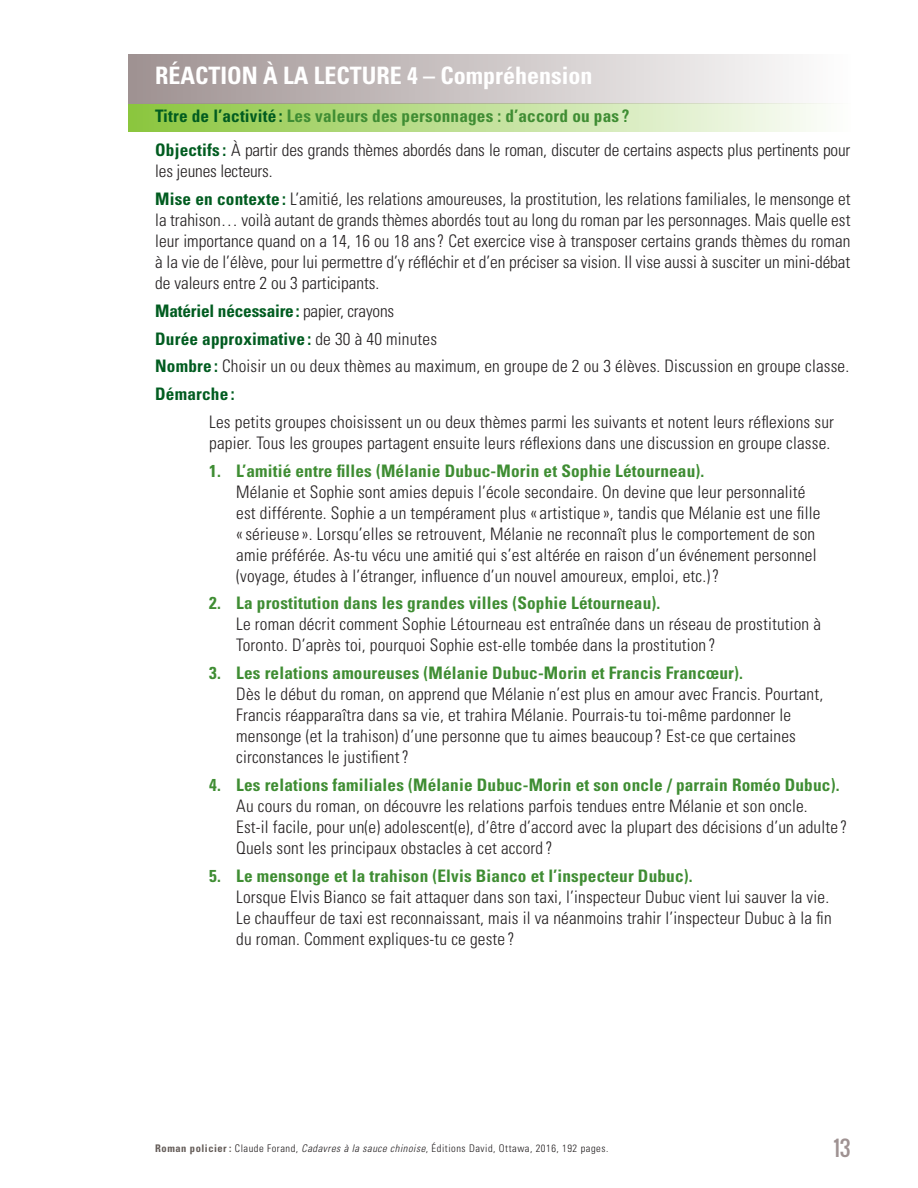
<style>
.page{position:relative;width:918px;height:1188px;background:#fff}
.page>*{position:absolute;margin:0;border:0;box-sizing:border-box;transform-origin:0 0}
.t1{font:700 condensed 24px "Univers";color:#fff}
.t2{font:21px "Oswald";color:#9f9292}
.t3{font:300 condensed 17.25px/21px "Univers";letter-spacing:.01em;color:#231f20}
.t4{font:700 condensed 17.25px "Univers";letter-spacing:.01em;color:#3f8d33}
.t5{font:300 condensed 17.25px/34.5px "Univers";letter-spacing:-.01em;color:#231f20}
.t6{font:300 condensed 10.5px "Univers";letter-spacing:.05em;color:#231f20}
.s1{font-weight:700;color:#015c20}
.s2{font-weight:700;color:#3f8d33}
.s3{font-weight:700;color:#645c58}
.s4{font-style:italic}
</style>
<div class="page">
<div style="left:128px;top:104px;width:722px;height:28px;background:linear-gradient(to right,#8ac53d,#fdfefc)"></div>
<div style="left:128px;top:54px;width:722px;height:50px;background:linear-gradient(to right,#9e9191,#fdfdfd)"></div>
<h1 class="t1" style="left:155px;top:60px;width:439px">RÉACTION À LA LECTURE 4 – Compréhension</h1>
<p class="t5" style="left:155px;top:99px;width:697px"><span class="s1">Titre de l’activité :</span> <span class="s2">Les valeurs des personnages : d’accord ou pas ?<br></span><span class="s1">Objectifs :</span> À partir des grands thèmes abordés dans le roman, discuter de certains aspects plus pertinents pour</p>
<p class="t3" style="left:155px;top:157px;width:697px;line-height:27.8px">les jeunes lecteurs.<br><span class="s1">Mise en contexte :</span> L’amitié, les relations amoureuses, la prostitution, les relations familiales, le mensonge et</p>
<p class="t3" style="left:155px;top:210px;width:697px;text-align:justify">la trahison… voilà autant de grands thèmes abordés tout au long du roman par les personnages. Mais quelle est leur importance quand on a 14, 16 ou 18 ans? Cet exercice vise à transposer certains grands thèmes du roman à la vie de l’élève, pour lui permettre d’y réfléchir et d’en préciser sa vision. Il vise aussi à susciter un mini-débat de valeurs entre 2 ou 3 participants.</p>
<p class="t3" style="left:155px;top:297px;width:696px;line-height:27.8px"><span class="s1">Matériel nécessaire:</span> papier, crayons<br><span class="s1">Durée approximative :</span> de 30 à 40 minutes<br><span class="s1">Nombre :</span> Choisir un ou deux thèmes au maximum, en groupe de 2 ou 3 élèves. Discussion en groupe classe.<br><span class="s1">Démarche :</span></p>
<p class="t3" style="left:209px;top:411px;width:626px">Les petits groupes choisissent un ou deux thèmes parmi les suivants et notent leurs réflexions sur papier. Tous les groupes partagent ensuite leurs réflexions dans une discussion en groupe classe.</p>
<p class="t4" style="left:209px;top:460px;width:497px">1. L’amitié entre filles (Mélanie Dubuc-Morin et Sophie Létourneau).</p>
<p class="t3" style="left:236px;top:481px;width:586px">Mélanie et Sophie sont amies depuis l’école secondaire. On devine que leur personnalité est différente. Sophie a un tempérament plus « artistique », tandis que Mélanie est une fille «sérieuse ». Lorsqu’elles se retrouvent, Mélanie ne reconnaît plus le comportement de son amie préférée. As-tu vécu une amitié qui s’est altérée en raison d’un événement personnel (voyage, études à l’étranger, influence d’un nouvel amoureux, emploi, etc.)?</p>
<p class="t4" style="left:209px;top:593px;width:453px">2. La prostitution dans les grandes villes (Sophie Létourneau).</p>
<p class="t3" style="left:236px;top:614px;width:586px">Le roman décrit comment Sophie Létourneau est entraînée dans un réseau de prostitution à<br>Toronto. D’après toi, pourquoi Sophie est-elle tombée dans la prostitution ?</p>
<p class="t4" style="left:209px;top:662px;width:535px">3. Les relations amoureuses (Mélanie Dubuc-Morin et Francis Francœur).</p>
<p class="t3" style="left:236px;top:684px;width:588px">Dès le début du roman, on apprend que Mélanie n’est plus en amour avec Francis. Pourtant, Francis réapparaîtra dans sa vie, et trahira Mélanie. Pourrais-tu toi-même pardonner le mensonge (et la trahison) d’une personne que tu aimes beaucoup ? Est-ce que certaines circonstances le justifient?</p>
<p class="t4" style="left:209px;top:774px;width:632px">4. Les relations familiales (Mélanie Dubuc-Morin et son oncle / parrain Roméo Dubuc).</p>
<p class="t3" style="left:236px;top:795px;width:613px">Au cours du roman, on découvre les relations parfois tendues entre Mélanie et son oncle.<br>Est-il facile, pour un(e) adolescent(e), d’être d’accord avec la plupart des décisions d’un adulte ?<br>Quels sont les principaux obstacles à cet accord ?</p>
<p class="t4" style="left:209px;top:865px;width:485px">5. Le mensonge et la trahison (Elvis Bianco et l’inspecteur Dubuc).</p>
<p class="t3" style="left:236px;top:886px;width:597px">Lorsque Elvis Bianco se fait attaquer dans son taxi, l’inspecteur Dubuc vient lui sauver la vie.<br>Le chauffeur de taxi est reconnaissant, mais il va néanmoins trahir l’inspecteur Dubuc à la fin du roman. Comment expliques-tu ce geste ?</p>
<p class="t6" style="left:155px;top:1142px;width:455px"><span class="s3">Roman policier :</span> Claude Forand, <span class="s4">Cadavres à la sauce chinoise</span>, Éditions David, Ottawa, 2016, 192 pages.</p>
<p class="t2" style="left:833px;top:1132px;width:19px">13</p>
</div>
